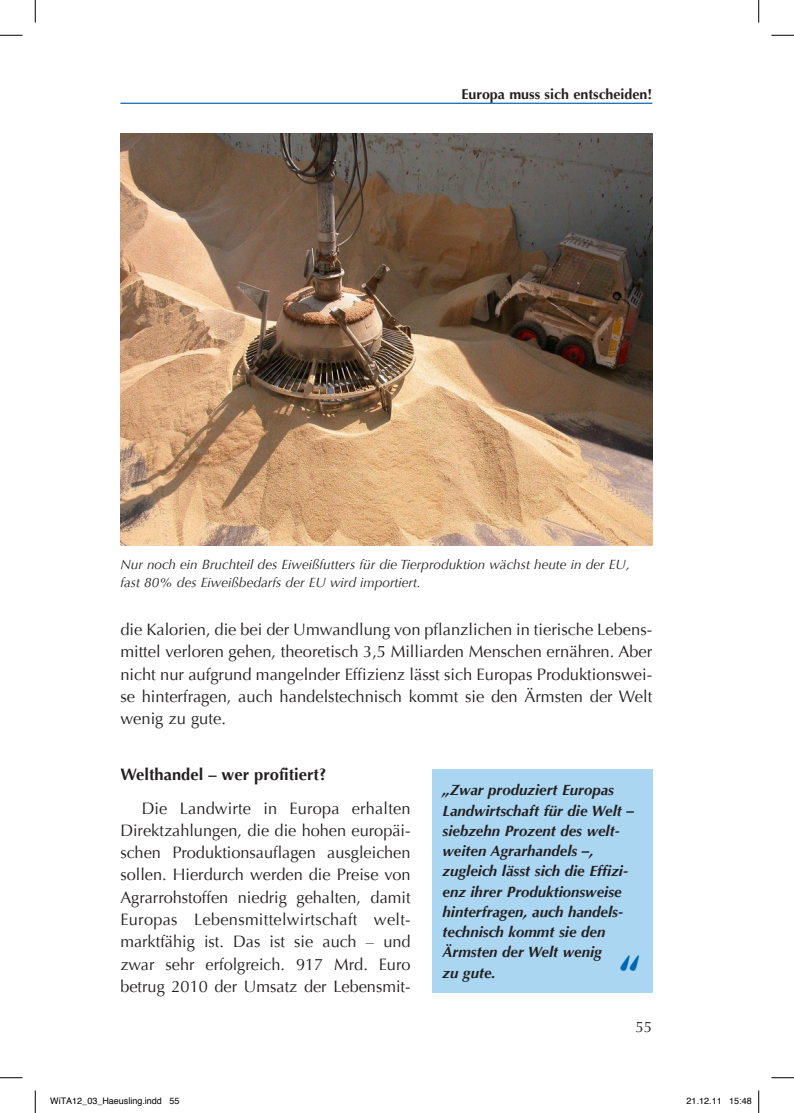
<style>
.page{position:relative;width:794px;height:1113px;background:#fff}
.page>*{position:absolute;margin:0;border:0;box-sizing:border-box;transform-origin:0 0}
.t1{font:700 45px "Optima";color:#0166b3}
.t2{font:16.5px/22.4px "Optima";color:#231f20;text-align:justify}
.t3{font:700 16.5px "Optima";color:#231f20}
.t4{font:italic 700 15px/20.2px "Optima";color:#231f20}
.t5{font:15px "Optima";color:#231f20}
.t6{font:700 14.25px "Optima";color:#231f20}
.t7{font:italic 13.5px/18px "Optima";color:#231f20}
.t8{font:9px "Helvetica";color:#000}
</style>
<div class="page">
<hr style="left:120px;top:103px;width:532px;height:1px;background:#0166b3">
<img style="left:120px;top:133px;width:532px;height:412px">
<div style="left:432px;top:768px;width:220px;height:224px;background:#aad6f2"></div>
<svg style="left:0;top:35px;width:22px;height:1px"></svg>
<svg style="left:771px;top:35px;width:22px;height:1px"></svg>
<svg style="left:0;top:1077px;width:22px;height:1px"></svg>
<svg style="left:771px;top:1077px;width:22px;height:1px"></svg>
<svg style="left:35px;top:0;width:1px;height:22px"></svg>
<svg style="left:35px;top:1090px;width:1px;height:22px"></svg>
<svg style="left:758px;top:0;width:1px;height:22px"></svg>
<svg style="left:758px;top:1090px;width:1px;height:22px"></svg>
<p class="t6" style="left:461px;top:86px;width:192px">Europa muss sich entscheiden!</p>
<p class="t7" style="left:120px;top:555px;width:511px">Nur noch ein Bruchteil des Eiweißfutters für die Tierproduktion wächst heute in der EU, fast 80% des Eiweißbedarfs der EU wird importiert.</p>
<p class="t2" style="left:120px;top:618px;width:533px">die Kalorien, die bei der Umwandlung von pflanzlichen in tierische Lebens&shy;mittel verloren gehen, theoretisch 3,5 Milliarden Menschen ernähren. Aber nicht nur aufgrund mangelnder Effizienz lässt sich Europas Produktionswei&shy;se hinterfragen, auch handelstechnisch kommt sie den Ärmsten der Welt wenig zu gute.</p>
<p class="t3" style="left:120px;top:764px;width:207px">Welthandel – wer profitiert?</p>
<p class="t2" style="left:120px;top:796px;width:292px;text-indent:21px">Die Landwirte in Europa erhalten Direktzahlungen, die die hohen europäi&shy;schen Produktionsauflagen ausgleichen sollen. Hierdurch werden die Preise von Agrarrohstoffen niedrig gehalten, damit Europas Lebensmittelwirtschaft welt&shy;marktfähig ist. Das ist sie auch – und zwar sehr erfolgreich. 917 Mrd. Euro betrug 2010 der Umsatz der Lebensmit-</p>
<p class="t4" style="left:442px;top:780px;width:193px">„Zwar produziert Europas<br>Landwirtschaft für die Welt – siebzehn Prozent des welt&shy;weiten Agrarhandels –, zugleich lässt sich die Effizi&shy;enz ihrer Produktionsweise hinterfragen, auch handels&shy;technisch kommt sie den<br>Ärmsten der Welt wenig<br>zu gute.</p>
<h1 class="t1" style="left:619px;top:945px;width:24px">“</h1>
<p class="t5" style="left:635px;top:1017px;width:18px">55</p>
<p class="t8" style="left:50px;top:1093px;width:131px">WiTA12_03_Haeusling.indd 55</p>
<p class="t8" style="left:686px;top:1093px;width:67px">21.12.11 15:48</p>
</div>
